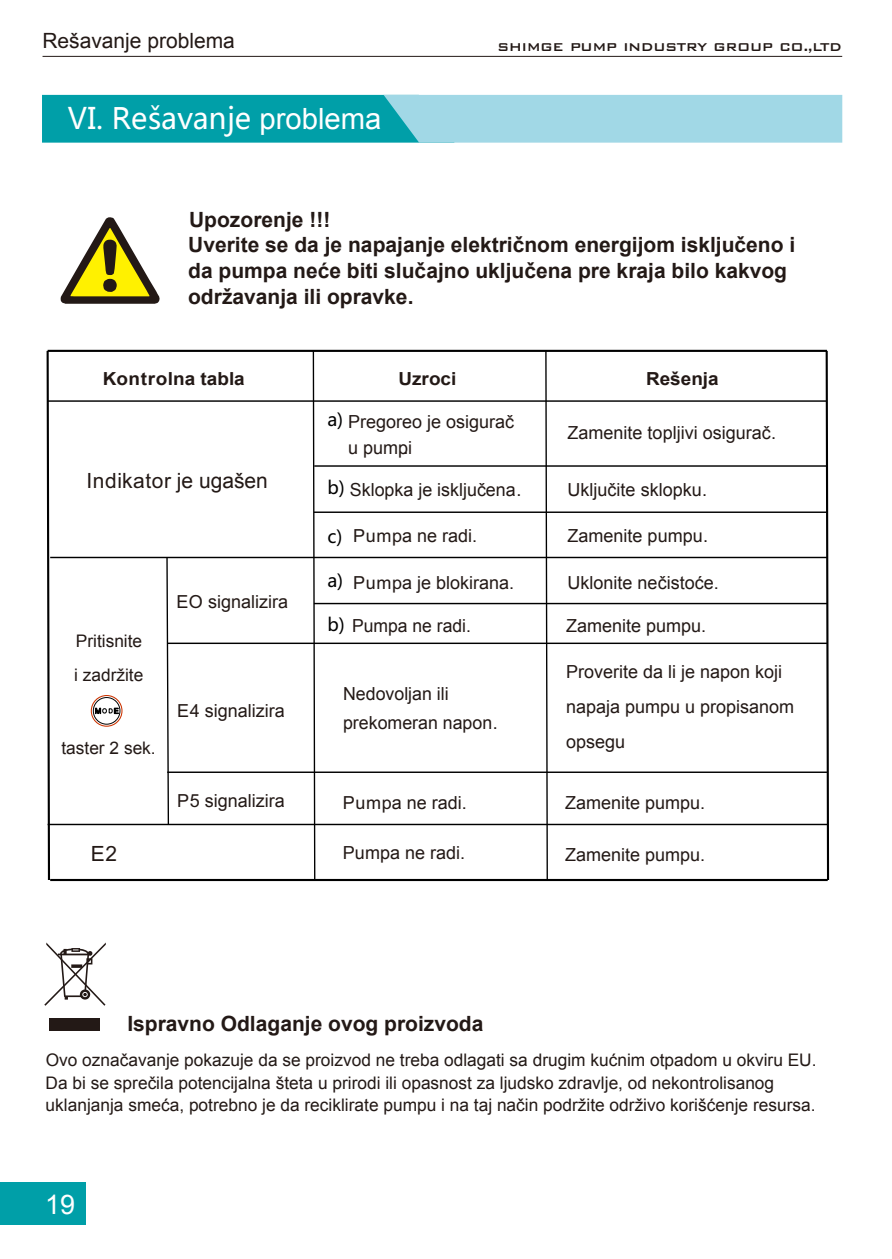
<style>
.page{position:relative;width:892px;height:1259px;background:#fff}
.page>*{position:absolute;margin:0;border:0;box-sizing:border-box;transform-origin:0 0}
.t1{font:29.4px "Microsoft Ya Hei";color:#fff}
.t2{font:27px "Arial";color:#fff}
.t3{font:700 21px/25.8px "Arial";color:#231916}
.t4{font:21px "Arial";color:#231916}
.t5{font:21px "Arial";color:#231916}
.t6{font:18px/34.8px "Arial";color:#231916}
.t7{font:700 18px "Arial";color:#231916;scale:1.05 1}
.t8{font:18px "Microsoft Ya Hei";color:#000}
.t9{font:17.4px/22.2px "Arial";color:#231916}
.t10{font:500 15px "Bank Gothic BT";letter-spacing:-.04em;color:#231916}
.s1{font-style:inherit}
.s2{font-family:"Arial"}
.s3{font-family:"Microsoft Ya Hei";color:#000}
</style>
<div class="page">
<div style="left:0;top:1182px;width:85px;height:42px;background:#009fa8"></div>
<hr style="left:43px;top:56px;width:799px;height:1px;background:#231916">
<svg style="left:60px;top:217px;width:100px;height:87px"></svg>
<svg style="left:42px;top:95px;width:800px;height:48px;background:#59beca"></svg>
<hr style="left:48px;top:350px;width:779px;height:2px;background:#000">
<svg style="left:46px;top:349px;width:5px;height:533px"></svg>
<hr style="left:50px;top:557px;width:777px;height:1px;background:#000">
<hr style="left:314px;top:511px;width:513px;height:2px;background:#000">
<hr style="left:167px;top:642px;width:660px;height:2px;background:#000">
<hr style="left:314px;top:465px;width:513px;height:2px;background:#000">
<hr style="left:48px;top:400px;width:779px;height:2px;background:#000">
<hr style="left:50px;top:879px;width:777px;height:2px;background:#000">
<hr style="left:48px;top:823px;width:779px;height:2px;background:#000">
<svg style="left:824px;top:349px;width:6px;height:533px"></svg>
<svg style="left:312px;top:349px;width:4px;height:530px"></svg>
<svg style="left:544px;top:349px;width:4px;height:530px"></svg>
<div style="left:49px;top:1018px;width:51px;height:12px;background:#231916"></div>
<svg style="left:44px;top:942px;width:62px;height:63px"></svg>
<svg style="left:166px;top:556px;width:4px;height:270px"></svg>
<hr style="left:167px;top:771px;width:660px;height:2px;background:#000">
<hr style="left:314px;top:603px;width:513px;height:1px;background:#000">
<svg style="left:95px;top:707px;width:23px;height:7px"></svg>
<div style="left:93px;top:697px;width:27px;height:27px;border:1px solid #000;border-radius:50%"></div>
<div style="left:91px;top:695px;width:31px;height:31px;border:1px solid #c30;border-radius:50%"></div>
<p class="t4" style="left:42px;top:27px;width:194px">R<span class="s1">e</span>šavanje problema</p>
<p class="t10" style="left:497px;top:39px;width:346px">SHIMGE PUMP INDUSTRY GROUP CO.,LTD</p>
<h1 class="t1" style="left:67px;top:105px;width:316px">Ⅵ. Rešavanje <span class="s2">problema</span></h1>
<p class="t3" style="left:189px;top:207px;width:143px">Upozorenje !!!</p>
<p class="t3" style="left:188px;top:233px;width:608px">Uverite se da je napajanje električnom energijom isključeno i da pumpa neće biti slučajno uključena pre kraja bilo kakvog održavanja ili opravke.</p>
<p class="t7" style="left:103px;top:367px;width:137px">Kontrolna tabla</p>
<p class="t7" style="left:398px;top:367px;width:57px">Uzroci</p>
<p class="t7" style="left:646px;top:367px;width:71px">Rešenja</p>
<p class="t4" style="left:86px;top:467px;width:183px"><span class="s1">Indi</span>k<span class="s1">ator</span> je ugašen</p>
<p class="t9" style="left:74px;top:623px;width:71px;line-height:34.2px">Pritisnite i zadržite</p>
<p class="t9" style="left:61px;top:737px;width:96px">taster 2 sek.</p>
<p class="t6" style="left:176px;top:584px;width:113px"><span class="s1">EO</span> signalizira</p>
<p class="t6" style="left:177px;top:693px;width:109px"><span class="s1">E4</span> signalizira</p>
<p class="t6" style="left:327px;top:404px;width:188px"><span class="s3">a)</span> Pregoreo je osigurač</p>
<p class="t6" style="left:348px;top:430px;width:66px">u pumpi<span class="s1">.</span></p>
<p class="t6" style="left:350px;top:472px;width:173px">Sklopka je isključena<span class="s1">.</span></p>
<p class="t6" style="left:353px;top:519px;width:125px"><span class="s1">Pump</span>a ne radi.</p>
<p class="t6" style="left:353px;top:565px;width:162px"><span class="s1">Pump</span>a je blokirana.</p>
<p class="t8" style="left:327px;top:479px;width:19px">b)</p>
<p class="t8" style="left:327px;top:528px;width:17px">c)</p>
<p class="t8" style="left:327px;top:572px;width:17px">a)</p>
<p class="t6" style="left:327px;top:608px;width:145px"><span class="s3">b)</span> Pumpa ne radi.</p>
<p class="t6" style="left:343px;top:678px;width:156px;line-height:29.4px">Nedovoljan ili prekomeran napon<span class="s1">.</span></p>
<p class="t6" style="left:567px;top:415px;width:210px">Zamenite topljivi osigurač<span class="s1">.</span></p>
<p class="t6" style="left:567px;top:472px;width:141px">Uključite sklopku<span class="s1">.</span></p>
<p class="t6" style="left:567px;top:519px;width:142px">Zamenite pumpu<span class="s1">.</span></p>
<p class="t6" style="left:567px;top:565px;width:153px">Uklonite nečistoće.</p>
<p class="t6" style="left:566px;top:608px;width:142px">Zamenite pumpu.</p>
<p class="t6" style="left:566px;top:654px;width:230px">Proverite da li je napon koji napaja pumpu u propisanom opsegu</p>
<p class="t6" style="left:177px;top:783px;width:109px"><span class="s1">P5</span> signalizira</p>
<p class="t6" style="left:343px;top:785px;width:125px"><span class="s1">Pump</span>a ne radi.</p>
<p class="t6" style="left:343px;top:835px;width:124px">Pumpa ne radi.</p>
<p class="t6" style="left:565px;top:785px;width:142px">Zamenite pumpu.</p>
<p class="t5" style="left:91px;top:845px;width:28px">E2</p>
<p class="t6" style="left:565px;top:837px;width:142px">Zamenite pumpu.</p>
<p class="t3" style="left:127px;top:1011px;width:357px">Ispravno Odlaganje ovog proizvoda</p>
<p class="t9" style="left:46px;top:1049px;width:772px">Ovo označavanje pokazuje da se proizvod ne treba odlagati sa drugim kućnim otpadom u okviru EU.<br>Da bi se sprečila potencijalna šteta u prirodi ili opasnost za ljudsko zdravlje, od nekontrolisanog uklanjanja smeća, potrebno je da reciklirate pumpu i na taj način podržite održivo korišćenje resursa.</p>
<h2 class="t2" style="left:45px;top:1187px;width:32px">19</h2>
</div>
